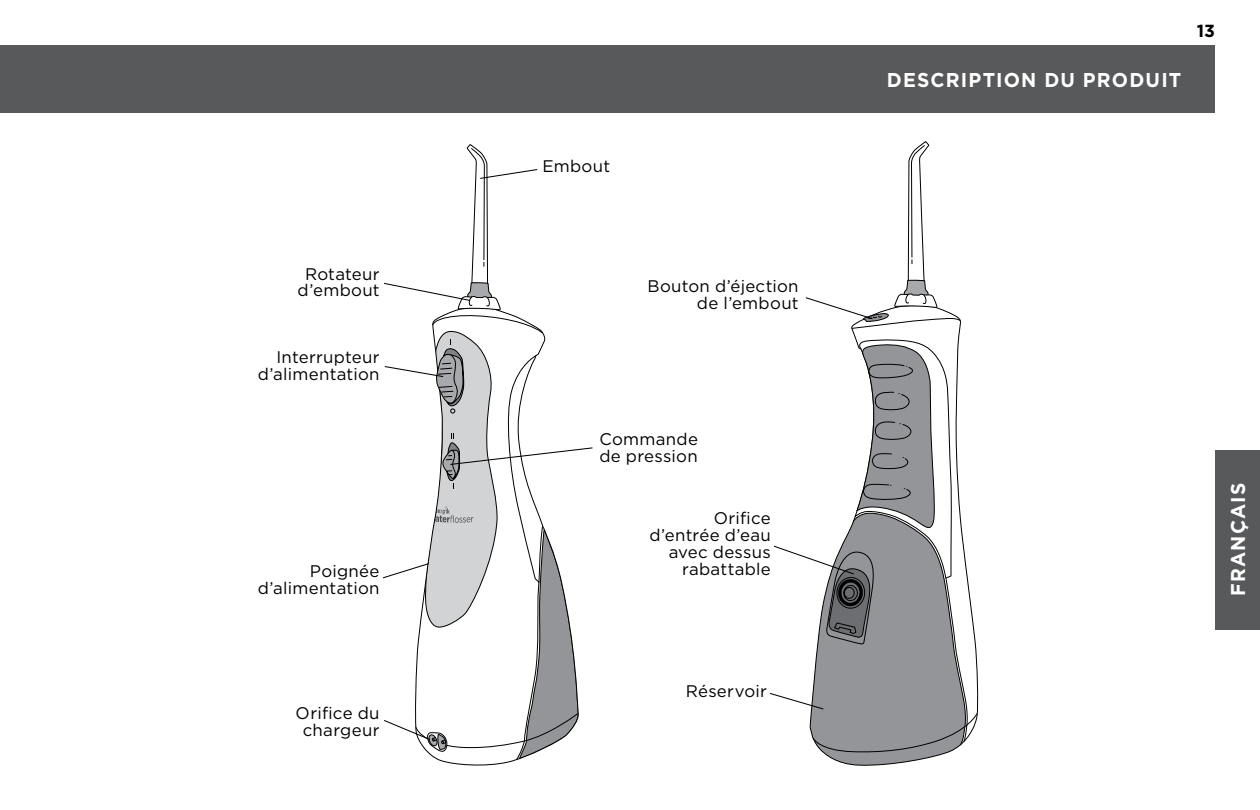
<style>
.page{position:relative;width:1260px;height:810px;background:#fff}
.page>*{position:absolute;margin:0;border:0;box-sizing:border-box;transform-origin:0 0}
.t1{font:700 20px "Gotham";letter-spacing:.06em;color:#fff;scale:.96 1}
.t2{font:700 17.5px "Gotham";color:#000}
.t3{font:16.75px/16.8px "Gotham";letter-spacing:.015em;color:#000;text-align:right}
</style>
<div class="page">
<div style="left:1215px;top:450px;width:45px;height:180px;background:#58595b"></div>
<div style="left:0;top:45px;width:1215px;height:67px;background:#58595b"></div>
<svg style="left:770px;top:142px;width:208px;height:624px"></svg>
<svg style="left:382px;top:145px;width:211px;height:615px"></svg>
<p class="t3" style="left:298px;top:265px;width:84px;text-align:center">Rotateur d’embout</p>
<p class="t3" style="left:258px;top:349px;width:123px">Interrupteur d’alimentation</p>
<p class="t3" style="left:258px;top:562px;width:123px">Poignée d’alimentation</p>
<p class="t3" style="left:296px;top:705px;width:85px;text-align:center">Orifice du chargeur</p>
<p class="t3" style="left:542px;top:157px;width:69px">Embout</p>
<p class="t3" style="left:647px;top:277px;width:153px">Bouton d’éjection de l’embout</p>
<p class="t3" style="left:599px;top:431px;width:100px;text-align:left">Commande de pression</p>
<p class="t3" style="left:649px;top:510px;width:123px">Orifice d’entrée d’eau avec dessus rabattable</p>
<p class="t3" style="left:686px;top:683px;width:83px">Réservoir</p>
<p class="t1" style="left:887px;top:68px;width:308px">DESCRIPTION DU PRODUIT</p>
<p class="t2" style="left:1197px;top:21px;width:20px">13</p>
<p class="t1" style="left:1226px;top:596px;width:119px;rotate:-90deg">FRANÇAIS</p>
</div>
